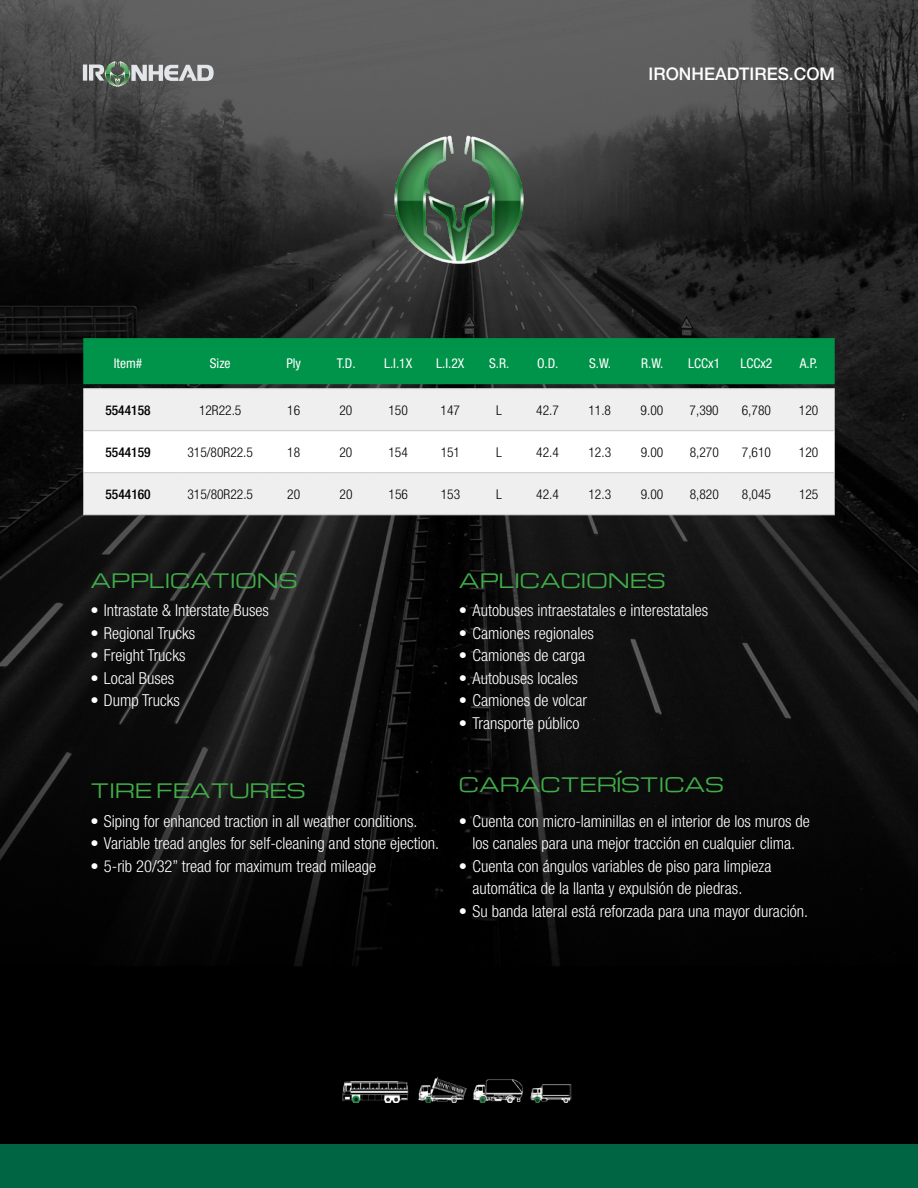
<style>
.page{position:relative;width:918px;height:1188px;background:#fff}
.page>*{position:absolute;margin:0;border:0;box-sizing:border-box;transform-origin:0 0}
.t1{font:19.5px "Michroma";color:#41ad49}
.t2{font:500 17.4px "Helvetica Neue LT Std";color:#fff}
.t3{font:300 condensed 16.5px/22.5px "Helvetica Neue LT Std";color:#fff;text-align:center}
.t4{font:300 condensed 13.5px "Helvetica Neue LT Std";color:#000}
.t5{font:condensed 13.5px "Helvetica Neue LT Std";color:#fff}
.t6{font:500 condensed 13.5px "Helvetica Neue LT Std";color:#000}
</style>
<div class="page">
<img style="left:0;top:0;width:918px;height:1144px">
<div style="left:0;top:1144px;width:918px;height:44px;background:#006543"></div>
<img style="left:389px;top:129px;width:141px;height:141px">
<div style="left:83px;top:338px;width:752px;height:46px;background:#00944a"></div>
<div style="left:83px;top:389px;width:752px;height:126px;background:#efeff0"></div>
<svg style="left:83px;top:431px;width:752px;height:41px"></svg>
<hr style="left:83px;top:430px;width:90px;height:1px;background:#d1d3d4">
<hr style="left:173px;top:430px;width:95px;height:1px;background:#d1d3d4">
<hr style="left:268px;top:430px;width:52px;height:1px;background:#d1d3d4">
<hr style="left:320px;top:430px;width:52px;height:1px;background:#d1d3d4">
<hr style="left:372px;top:430px;width:52px;height:1px;background:#d1d3d4">
<hr style="left:424px;top:430px;width:52px;height:1px;background:#d1d3d4">
<hr style="left:476px;top:430px;width:45px;height:1px;background:#d1d3d4">
<hr style="left:521px;top:430px;width:53px;height:1px;background:#d1d3d4">
<hr style="left:574px;top:430px;width:52px;height:1px;background:#d1d3d4">
<hr style="left:626px;top:430px;width:52px;height:1px;background:#d1d3d4">
<hr style="left:678px;top:430px;width:52px;height:1px;background:#d1d3d4">
<hr style="left:730px;top:430px;width:53px;height:1px;background:#d1d3d4">
<hr style="left:783px;top:430px;width:52px;height:1px;background:#d1d3d4">
<hr style="left:83px;top:472px;width:90px;height:1px;background:#d1d3d4">
<hr style="left:173px;top:472px;width:95px;height:1px;background:#d1d3d4">
<hr style="left:268px;top:472px;width:52px;height:1px;background:#d1d3d4">
<hr style="left:320px;top:472px;width:52px;height:1px;background:#d1d3d4">
<hr style="left:372px;top:472px;width:52px;height:1px;background:#d1d3d4">
<hr style="left:424px;top:472px;width:52px;height:1px;background:#d1d3d4">
<hr style="left:476px;top:472px;width:45px;height:1px;background:#d1d3d4">
<hr style="left:521px;top:472px;width:53px;height:1px;background:#d1d3d4">
<hr style="left:574px;top:472px;width:52px;height:1px;background:#d1d3d4">
<hr style="left:626px;top:472px;width:52px;height:1px;background:#d1d3d4">
<hr style="left:678px;top:472px;width:52px;height:1px;background:#d1d3d4">
<hr style="left:730px;top:472px;width:53px;height:1px;background:#d1d3d4">
<hr style="left:783px;top:472px;width:52px;height:1px;background:#d1d3d4">
<hr style="left:83px;top:515px;width:90px;height:1px;background:#d1d3d4">
<hr style="left:173px;top:515px;width:95px;height:1px;background:#d1d3d4">
<hr style="left:268px;top:515px;width:52px;height:1px;background:#d1d3d4">
<hr style="left:320px;top:515px;width:52px;height:1px;background:#d1d3d4">
<hr style="left:372px;top:515px;width:52px;height:1px;background:#d1d3d4">
<hr style="left:424px;top:515px;width:52px;height:1px;background:#d1d3d4">
<hr style="left:476px;top:515px;width:45px;height:1px;background:#d1d3d4">
<hr style="left:521px;top:515px;width:53px;height:1px;background:#d1d3d4">
<hr style="left:574px;top:515px;width:52px;height:1px;background:#d1d3d4">
<hr style="left:626px;top:515px;width:52px;height:1px;background:#d1d3d4">
<hr style="left:678px;top:515px;width:52px;height:1px;background:#d1d3d4">
<hr style="left:730px;top:515px;width:53px;height:1px;background:#d1d3d4">
<hr style="left:783px;top:515px;width:52px;height:1px;background:#d1d3d4">
<hr style="left:83px;top:388px;width:90px;height:1px;background:#d1d3d4">
<hr style="left:268px;top:388px;width:52px;height:1px;background:#d1d3d4">
<hr style="left:320px;top:388px;width:52px;height:1px;background:#d1d3d4">
<hr style="left:372px;top:388px;width:52px;height:1px;background:#d1d3d4">
<hr style="left:424px;top:388px;width:52px;height:1px;background:#d1d3d4">
<hr style="left:476px;top:388px;width:45px;height:1px;background:#d1d3d4">
<hr style="left:521px;top:388px;width:53px;height:1px;background:#d1d3d4">
<hr style="left:574px;top:388px;width:52px;height:1px;background:#d1d3d4">
<hr style="left:626px;top:388px;width:52px;height:1px;background:#d1d3d4">
<hr style="left:678px;top:388px;width:52px;height:1px;background:#d1d3d4">
<hr style="left:730px;top:388px;width:53px;height:1px;background:#d1d3d4">
<hr style="left:783px;top:388px;width:52px;height:1px;background:#d1d3d4">
<hr style="left:173px;top:388px;width:95px;height:1px;background:#d1d3d4">
<hr style="left:172px;top:1048px;width:574px;height:2px;background:#000">
<hr style="left:172px;top:1050px;width:2px;height:72px;background:#000">
<hr style="left:744px;top:1050px;width:2px;height:72px;background:#000">
<hr style="left:172px;top:1122px;width:574px;height:1px;background:#000">
<img style="left:342px;top:1076px;width:70px;height:26px">
<img style="left:414px;top:1076px;width:162px;height:26px">
<svg style="left:83px;top:61px;width:131px;height:25px"></svg>
<p class="t2" style="left:649px;top:64px;width:188px">IRONHEADTIRES.COM</p>
<p class="t5" style="left:114px;top:355px;width:30px">Item#</p>
<p class="t5" style="left:210px;top:355px;width:22px">Size</p>
<p class="t5" style="left:286px;top:355px;width:16px">Ply</p>
<p class="t5" style="left:337px;top:355px;width:20px">T.D.</p>
<p class="t5" style="left:384px;top:355px;width:30px">L.I.1X</p>
<p class="t5" style="left:436px;top:355px;width:30px">L.I.2X</p>
<p class="t5" style="left:489px;top:355px;width:22px">S.R.</p>
<p class="t5" style="left:537px;top:355px;width:23px">O.D.</p>
<p class="t5" style="left:589px;top:355px;width:23px">S.W.</p>
<p class="t5" style="left:641px;top:355px;width:24px">R.W.</p>
<p class="t5" style="left:688px;top:355px;width:33px">LCCx1</p>
<p class="t5" style="left:740px;top:355px;width:33px">LCCx2</p>
<p class="t5" style="left:800px;top:355px;width:19px">A.P.</p>
<p class="t6" style="left:105px;top:402px;width:47px">5544158</p>
<p class="t4" style="left:199px;top:402px;width:44px">12R22.5</p>
<p class="t4" style="left:287px;top:402px;width:14px">16</p>
<p class="t4" style="left:339px;top:402px;width:14px">20</p>
<p class="t4" style="left:388px;top:402px;width:21px">150</p>
<p class="t4" style="left:441px;top:402px;width:21px">147</p>
<p class="t4" style="left:496px;top:402px;width:7px">L</p>
<p class="t4" style="left:536px;top:402px;width:24px">42.7</p>
<p class="t4" style="left:588px;top:402px;width:24px">11.8</p>
<p class="t4" style="left:641px;top:402px;width:24px">9.00</p>
<p class="t4" style="left:690px;top:402px;width:31px">7,390</p>
<p class="t4" style="left:742px;top:402px;width:31px">6,780</p>
<p class="t4" style="left:799px;top:402px;width:21px">120</p>
<p class="t6" style="left:105px;top:444px;width:47px">5544159</p>
<p class="t4" style="left:187px;top:444px;width:67px">315/80R22.5</p>
<p class="t4" style="left:287px;top:444px;width:14px">18</p>
<p class="t4" style="left:340px;top:444px;width:14px">20</p>
<p class="t4" style="left:388px;top:444px;width:21px">154</p>
<p class="t4" style="left:441px;top:444px;width:21px">151</p>
<p class="t4" style="left:496px;top:444px;width:7px">L</p>
<p class="t4" style="left:536px;top:444px;width:24px">42.4</p>
<p class="t4" style="left:588px;top:444px;width:24px">12.3</p>
<p class="t4" style="left:641px;top:444px;width:24px">9.00</p>
<p class="t4" style="left:690px;top:444px;width:31px">8,270</p>
<p class="t4" style="left:742px;top:444px;width:31px">7,610</p>
<p class="t4" style="left:799px;top:444px;width:21px">120</p>
<p class="t6" style="left:105px;top:486px;width:47px">5544160</p>
<p class="t4" style="left:187px;top:486px;width:67px">315/80R22.5</p>
<p class="t4" style="left:287px;top:486px;width:14px">20</p>
<p class="t4" style="left:340px;top:486px;width:14px">20</p>
<p class="t4" style="left:389px;top:486px;width:21px">156</p>
<p class="t4" style="left:441px;top:486px;width:21px">153</p>
<p class="t4" style="left:496px;top:486px;width:7px">L</p>
<p class="t4" style="left:536px;top:486px;width:24px">42.4</p>
<p class="t4" style="left:589px;top:486px;width:24px">12.3</p>
<p class="t4" style="left:641px;top:486px;width:24px">9.00</p>
<p class="t4" style="left:690px;top:486px;width:31px">8,820</p>
<p class="t4" style="left:742px;top:486px;width:31px">8,045</p>
<p class="t4" style="left:799px;top:486px;width:21px">125</p>
<p class="t1" style="left:90px;top:569px;width:209px">APPLICATIONS</p>
<p class="t1" style="left:459px;top:569px;width:208px">APLICACIONES</p>
<p class="t3" style="left:90px;top:599px;width:180px">• Intrastate &amp; Interstate Buses</p>
<p class="t3" style="left:90px;top:621px;width:106px">• Regional Trucks</p>
<p class="t3" style="left:90px;top:644px;width:97px">• Freight Trucks</p>
<p class="t3" style="left:90px;top:666px;width:85px">• Local Buses</p>
<p class="t3" style="left:90px;top:689px;width:91px">• Dump Trucks</p>
<p class="t3" style="left:459px;top:599px;width:251px">• Autobuses intraestatales e interestatales</p>
<p class="t3" style="left:459px;top:621px;width:137px">• Camiones regionales</p>
<p class="t3" style="left:459px;top:644px;width:128px">• Camiones de carga</p>
<p class="t3" style="left:459px;top:666px;width:120px">• Autobuses locales</p>
<p class="t3" style="left:459px;top:689px;width:130px">• Camiones de volcar</p>
<p class="t3" style="left:459px;top:711px;width:122px">• Transporte público</p>
<p class="t1" style="left:90px;top:780px;width:217px">TIRE FEATURES</p>
<p class="t3" style="left:90px;top:810px;width:328px">• Siping for enhanced traction in all weather conditions.</p>
<p class="t3" style="left:90px;top:832px;width:350px">• Variable tread angles for self-cleaning and stone ejection.</p>
<p class="t3" style="left:90px;top:855px;width:287px">• 5-rib 20/32” tread for maximum tread mileage</p>
<p class="t1" style="left:459px;top:774px;width:267px">CARACTERÍSTICAS</p>
<p class="t3" style="left:459px;top:810px;width:352px">• Cuenta con micro-laminillas en el interior de los muros de los canales para una mejor tracción en cualquier clima.</p>
<p class="t3" style="left:472px;top:855px;width:300px;text-align:left;text-indent:-13px">• Cuenta con ángulos variables de piso para limpieza automática de la llanta y expulsión de piedras.</p>
<p class="t3" style="left:459px;top:900px;width:351px">• Su banda lateral está reforzada para una mayor duración.</p>
</div>
